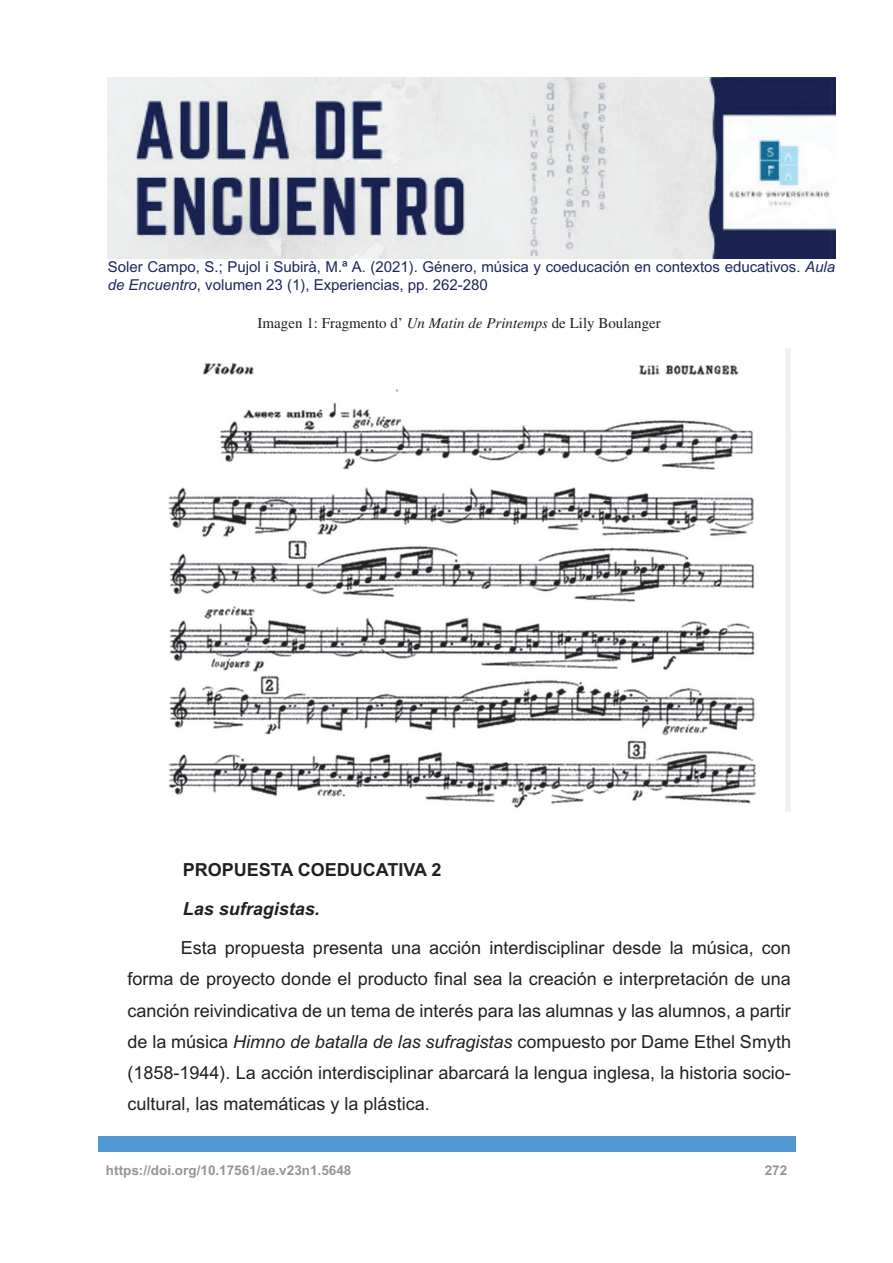
<style>
.page{position:relative;width:893px;height:1263px;background:#fff}
.page>*{position:absolute;margin:0;border:0;box-sizing:border-box;transform-origin:0 0}
.t1{font:18px/31px "Arial MT Std";color:#231f20;text-align:justify}
.t2{font:700 18px "Arial MT Std";color:#231f20}
.t3{font:italic 700 18px "Arial MT Std";color:#231f20}
.t4{font:15px/18px "Arial MT Std";color:#1c275a}
.t5{font:15px "Times LT Std";color:#231f20}
.t6{font:700 13.5px "Arial MT Std";color:#939598}
.s1{font-style:italic}
</style>
<div class="page">
<img style="left:108px;top:77px;width:727px;height:182px">
<div style="left:98px;top:1136px;width:697px;height:16px;background:#5198d2"></div>
<img style="left:168px;top:349px;width:622px;height:462px">
<p class="t4" style="left:108px;top:258px;width:729px">Soler Campo, S.; Pujol i Subirà, M.ª A. (2021). Género, música y coeducación en contextos educativos. <span class="s1">Aula de Encuentro</span>, volumen 23 (1), Experiencias, pp. 262-280</p>
<p class="t5" style="left:258px;top:315px;width:405px">Imagen 1: Fragmento d’ <span class="s1">Un Matin de Printemps</span> de Lily Boulanger</p>
<p class="t2" style="left:183px;top:859px;width:260px">PROPUESTA COEDUCATIVA 2</p>
<p class="t3" style="left:183px;top:898px;width:139px">Las sufragistas.</p>
<p class="t1" style="left:128px;top:932px;width:665px;text-indent:53px">Esta propuesta presenta una acción interdisciplinar desde la música, con forma de proyecto donde el producto final sea la creación e interpretación de una canción reivindicativa de un tema de interés para las alumnas y las alumnos, a partir de la música <span class="s1">Himno de batalla de las sufragistas</span> compuesto por Dame Ethel Smyth (1858-1944). La acción interdisciplinar abarcará la lengua inglesa, la historia socio&shy;cultural, las matemáticas y la plástica.</p>
<p class="t6" style="left:106px;top:1162px;width:247px">https://doi.org/10.17561/ae.v23n1.5648</p>
<p class="t6" style="left:765px;top:1162px;width:24px">272</p>
</div>
